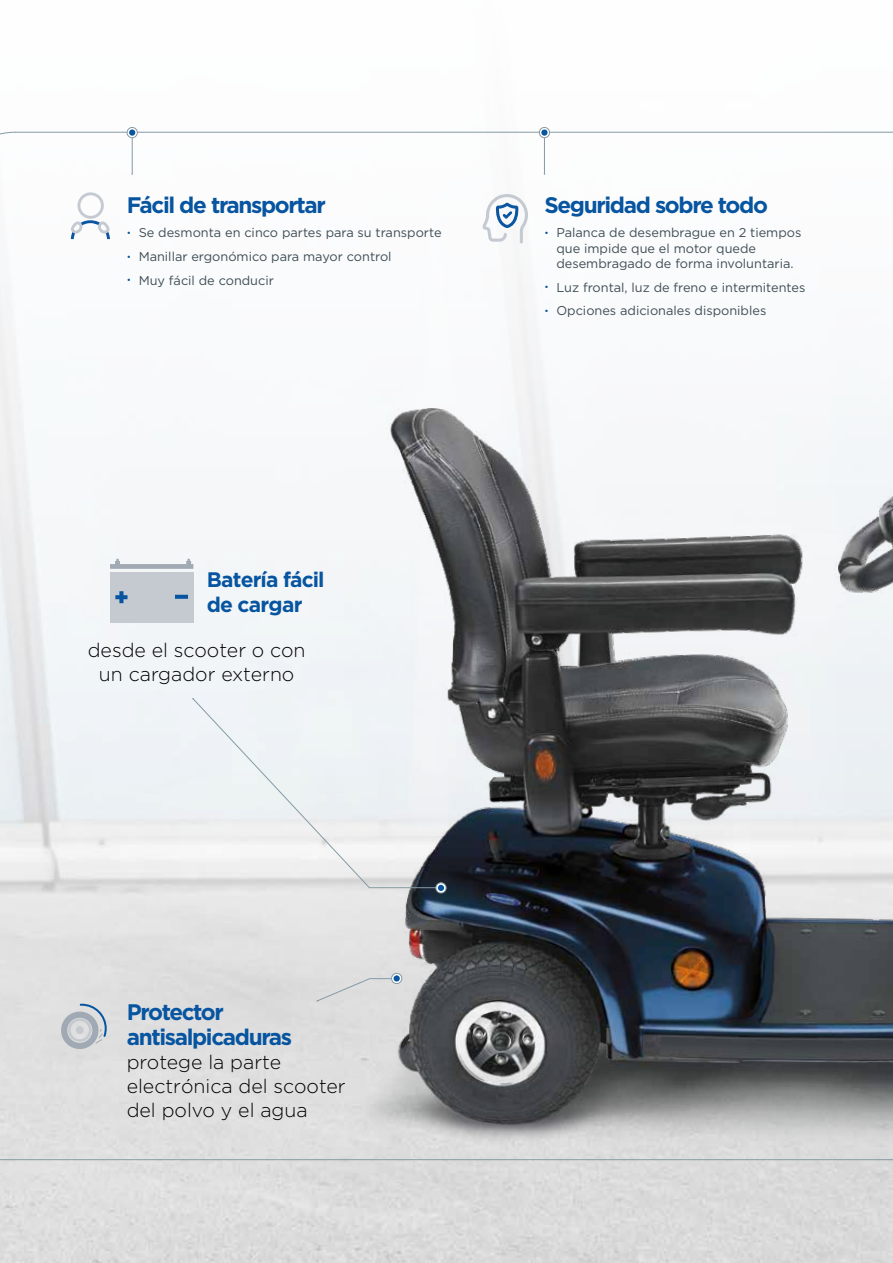
<style>
.page{position:relative;width:893px;height:1263px;background:#fff}
.page>*{position:absolute;margin:0;border:0;box-sizing:border-box;transform-origin:0 0}
.t1{font:700 22.5px/25.3px "Gotham";letter-spacing:-.06em;color:#0755a0}
.t2{font:700 21px/24.9px "Gotham";letter-spacing:-.04em;color:#0755a0}
.t3{font:300 19.5px/24px "Gotham";color:#000;text-align:center}
.t4{font:12.75px/15.3px "Gotham";color:#3e4e55}
.s1{font-size:9px;color:#0755a0}
</style>
<div class="page">
<div style="left:0;top:0;width:893px;height:1263px;background:linear-gradient(to bottom,#fff,#dbdcdc)"></div>
<img style="left:296px;top:285px;width:597px;height:978px">
<svg style="left:0;top:131px;width:17px;height:75px"></svg>
<hr style="left:15px;top:132px;width:878px;height:1px;background:#859aa5">
<hr style="left:0;top:1159px;width:893px;height:1px;background:#859aa5">
<svg style="left:127px;top:127px;width:10px;height:11px"></svg>
<div style="left:127px;top:127px;width:11px;height:11px;border:1px solid #859aa5;border-radius:50%"></div>
<div style="left:129px;top:129px;width:6px;height:7px;background:#0755a0;border-radius:50%"></div>
<hr style="left:132px;top:138px;width:1px;height:36px;background:#859aa5">
<svg style="left:69px;top:192px;width:42px;height:47px"></svg>
<svg style="left:482px;top:194px;width:46px;height:49px"></svg>
<div style="left:110px;top:572px;width:83px;height:51px;background:#c5cad0"></div>
<svg style="left:110px;top:559px;width:83px;height:10px"></svg>
<svg style="left:115px;top:591px;width:12px;height:12px"></svg>
<svg style="left:175px;top:595px;width:13px;height:4px"></svg>
<svg style="left:192px;top:698px;width:249px;height:190px"></svg>
<svg style="left:436px;top:883px;width:10px;height:10px"></svg>
<div style="left:435px;top:882px;width:11px;height:11px;border:1px solid #859aa5;border-radius:50%"></div>
<svg style="left:438px;top:885px;width:6px;height:6px"></svg>
<svg style="left:59px;top:1004px;width:48px;height:47px;background:#c2c8ce"></svg>
<div style="left:392px;top:973px;width:10px;height:10px;background:#aab6bd;border-radius:50%"></div>
<div style="left:391px;top:973px;width:11px;height:11px;border:1px solid #859aa5;border-radius:50%"></div>
<svg style="left:317px;top:975px;width:83px;height:26px;background:#d7d9da"></svg>
<svg style="left:539px;top:127px;width:11px;height:11px"></svg>
<div style="left:539px;top:127px;width:11px;height:11px;border:1px solid #859aa5;border-radius:50%"></div>
<svg style="left:541px;top:129px;width:7px;height:7px"></svg>
<hr style="left:544px;top:138px;width:1px;height:36px;background:#859aa5">
<h1 class="t1" style="left:127px;top:192px;width:201px">Fácil de transportar</h1>
<p class="t4" style="left:127px;top:225px;width:316px"><span class="s1">•</span> Se desmonta en cinco partes para su transporte</p>
<p class="t4" style="left:127px;top:249px;width:266px"><span class="s1">•</span> Manillar ergonómico para mayor control</p>
<p class="t4" style="left:127px;top:273px;width:149px"><span class="s1">•</span> Muy fácil de conducir</p>
<h2 class="t2" style="left:207px;top:567px;width:119px">Batería fácil de cargar</h2>
<h3 class="t3" style="left:88px;top:638px;width:219px">desde el scooter o con un cargador externo</h3>
<h1 class="t1" style="left:544px;top:192px;width:225px">Seguridad sobre todo</h1>
<p class="t4" style="left:556px;top:225px;width:247px;text-indent:-12px"><span class="s1">•</span> Palanca de desembrague en 2 tiempos que impide que el motor quede desembragado de forma involuntaria.</p>
<p class="t4" style="left:544px;top:279px;width:263px"><span class="s1">•</span> Luz frontal, luz de freno e intermitentes</p>
<p class="t4" style="left:544px;top:303px;width:223px"><span class="s1">•</span> Opciones adicionales disponibles</p>
<h1 class="t1" style="left:127px;top:999px;width:167px">Protector antisalpicaduras</h1>
<h3 class="t3" style="left:127px;top:1050px;width:220px;text-align:left">protege la parte electrónica del scooter del polvo y el agua</h3>
</div>
